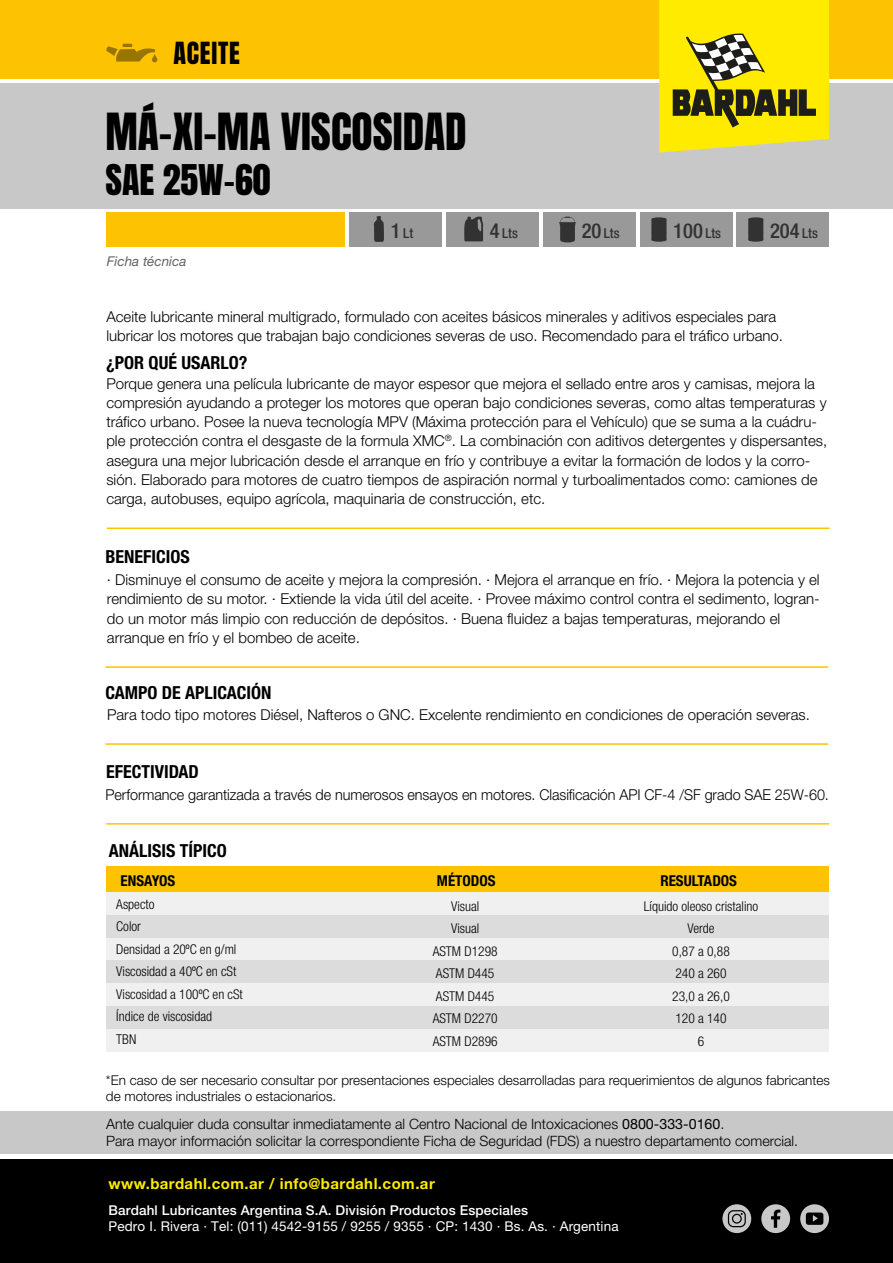
<style>
.page{position:relative;width:893px;height:1263px;background:#fff}
.page>*{position:absolute;margin:0;border:0;box-sizing:border-box;transform-origin:0 0}
.t1{font:43.5px "Anton";color:#000}
.t2{font:36px "Anton";color:#000}
.t3{font:25.95px "Anton";letter-spacing:.03em;color:#000}
.t4{font:500 condensed 20.55px "Helvetica Neue";color:#323232}
.t5{font:700 condensed 18px "Helvetica Neue";color:#000}
.t6{font:300 15px/19.2px "Helvetica Neue";color:#000}
.t7{font:300 15px "Helvetica Neue";color:#000;scale:.96 1}
.t8{font:700 15px "Helvetica Neue LT Std";letter-spacing:.03em;color:#ffec00}
.t9{font:700 condensed 15px "Helvetica Neue";color:#000}
.t10{font:300 14.25px/16.5px "Helvetica Neue";color:#000}
.t11{font:500 condensed 13.65px "Helvetica Neue";color:#323232}
.t12{font:300 condensed 13.5px/22.5px "Helvetica Neue";color:#000;text-align:center}
.t13{font:300 13.5px/16.5px "Helvetica Neue";color:#000}
.t14{font:13.5px "Helvetica Neue";letter-spacing:.01em;color:#fff}
.t15{font:500 13.5px "Helvetica Neue";letter-spacing:.01em;color:#fff}
.t16{font:italic 13.5px "Helvetica Neue";color:#646464}
.s1{font-size:20.55px}
.s2{font-size:13.65px}
.s3{font-weight:400}
</style>
<div class="page">
<div style="left:0;top:0;width:893px;height:79px;background:#fdc303"></div>
<div style="left:0;top:83px;width:893px;height:125px;background:#c8c8c8"></div>
<svg style="left:659px;top:0;width:170px;height:153px;background:#d7c817"></svg>
<div style="left:0;top:1159px;width:893px;height:104px;background:#000"></div>
<hr style="left:107px;top:527px;width:723px;height:2px;background:#fdc303">
<hr style="left:105px;top:666px;width:723px;height:2px;background:#fdc303">
<hr style="left:105px;top:743px;width:723px;height:2px;background:#fdc303">
<svg style="left:722px;top:1204px;width:29px;height:29px"></svg>
<svg style="left:728px;top:1210px;width:18px;height:17px"></svg>
<div style="left:761px;top:1204px;width:29px;height:29px;background:#c8c8c8;border-radius:50%"></div>
<svg style="left:771px;top:1209px;width:9px;height:19px"></svg>
<div style="left:800px;top:1204px;width:29px;height:29px;background:#c8c8c8;border-radius:50%"></div>
<svg style="left:806px;top:1212px;width:17px;height:13px"></svg>
<div style="left:107px;top:960px;width:722px;height:23px;background:#dcdcdc"></div>
<div style="left:107px;top:937px;width:722px;height:23px;background:#f0f0f0"></div>
<div style="left:107px;top:915px;width:722px;height:22px;background:#dcdcdc"></div>
<div style="left:107px;top:892px;width:722px;height:23px;background:#f0f0f0"></div>
<div style="left:107px;top:1006px;width:722px;height:23px;background:#dcdcdc"></div>
<div style="left:107px;top:983px;width:722px;height:23px;background:#f0f0f0"></div>
<div style="left:107px;top:1029px;width:722px;height:23px;background:#f0f0f0"></div>
<div style="left:106px;top:866px;width:723px;height:26px;background:#fdc303"></div>
<svg style="left:106px;top:44px;width:51px;height:18px"></svg>
<div style="left:446px;top:213px;width:93px;height:34px;background:#999"></div>
<svg style="left:464px;top:217px;width:19px;height:24px"></svg>
<div style="left:106px;top:213px;width:239px;height:34px;background:#fdc303"></div>
<div style="left:737px;top:213px;width:92px;height:34px;background:#999"></div>
<svg style="left:748px;top:217px;width:16px;height:25px"></svg>
<div style="left:543px;top:213px;width:92px;height:34px;background:#999"></div>
<svg style="left:559px;top:217px;width:17px;height:25px"></svg>
<div style="left:640px;top:213px;width:92px;height:34px;background:#999"></div>
<svg style="left:651px;top:217px;width:16px;height:25px"></svg>
<div style="left:349px;top:213px;width:93px;height:34px;background:#999"></div>
<svg style="left:374px;top:216px;width:10px;height:26px"></svg>
<hr style="left:106px;top:823px;width:723px;height:1px;background:#fdc303">
<div style="left:0;top:1111px;width:893px;height:43px;background:#c8c8c8"></div>
<h3 class="t3" style="left:173px;top:40px;width:68px">ACEITE</h3>
<h1 class="t1" style="left:105px;top:110px;width:363px">MÁ-XI-MA VISCOSIDAD</h1>
<h2 class="t2" style="left:105px;top:162px;width:167px">SAE 25W-60</h2>
<p class="t16" style="left:107px;top:253px;width:81px">Ficha técnica</p>
<p class="t11" style="left:391px;top:225px;width:24px"><span class="s1">1</span>Lt</p>
<p class="t11" style="left:490px;top:225px;width:30px"><span class="s1">4</span> Lts</p>
<p class="t11" style="left:582px;top:225px;width:39px"><span class="s1">20</span> Lts</p>
<h3 class="t4" style="left:673px;top:218px;width:49px">100 <span class="s2">Lts</span></h3>
<h3 class="t4" style="left:770px;top:218px;width:49px">204 <span class="s2">Lts</span></h3>
<p class="t6" style="left:106px;top:306px;width:678px">Aceite lubricante mineral multigrado, formulado con aceites básicos minerales y aditivos especiales para lubricar los motores que trabajan bajo condiciones severas de uso. Recomendado para el tráfico urbano.</p>
<p class="t5" style="left:106px;top:352px;width:143px">¿POR QUÉ USARLO?</p>
<p class="t6" style="left:106px;top:373px;width:722px">Porque genera una película lubricante de mayor espesor que mejora el sellado entre aros y camisas, mejora la compresión ayudando a proteger los motores que operan bajo condiciones severas, como altas temperaturas y tráfico urbano. Posee la nueva tecnología MPV (Máxima protección para el Vehículo) que se suma a la cuádru&shy;ple protección contra el desgaste de la formula XMC<sup>®</sup>. La combinación con aditivos detergentes y dispersantes, asegura una mejor lubricación desde el arranque en frío y contribuye a evitar la formación de lodos y la corro&shy;sión. Elaborado para motores de cuatro tiempos de aspiración normal y turboalimentados como: camiones de carga, autobuses, equipo agrícola, maquinaria de construcción, etc.</p>
<p class="t5" style="left:105px;top:546px;width:86px">BENEFICIOS</p>
<p class="t6" style="left:107px;top:569px;width:714px">· Disminuye el consumo de aceite y mejora la compresión. · Mejora el arranque en frío. · Mejora la potencia y el rendimiento de su motor. · Extiende la vida útil del aceite. · Provee máximo control contra el sedimento, logran&shy;do un motor más limpio con reducción de depósitos. · Buena fluidez a bajas temperaturas, mejorando el arranque en frío y el bombeo de aceite.</p>
<p class="t5" style="left:106px;top:682px;width:167px">CAMPO DE APLICACIÓN</p>
<p class="t6" style="left:107px;top:705px;width:704px">Para todo tipo motores Diésel, Nafteros o GNC. Excelente rendimiento en condiciones de operación severas.</p>
<p class="t5" style="left:106px;top:761px;width:94px">EFECTIVIDAD</p>
<p class="t7" style="left:106px;top:785px;width:755px">Performance garantizada a través de numerosos ensayos en motores. Clasificación API CF-4 /SF grado SAE 25W-60.</p>
<p class="t5" style="left:109px;top:839px;width:119px">ANÁLISIS TÍPICO</p>
<p class="t9" style="left:121px;top:871px;width:56px">ENSAYOS</p>
<p class="t9" style="left:437px;top:871px;width:60px">MÉTODOS</p>
<p class="t9" style="left:660px;top:871px;width:78px">RESULTADOS</p>
<p class="t12" style="left:116px;top:892px;width:128px;text-align:left">Aspecto<br>Color<br>Densidad a 20ºC en g/ml<br>Viscosidad a 40ºC en cSt<br>Viscosidad a 100ºC en cSt<br>Índice de viscosidad<br>TBN</p>
<p class="t12" style="left:433px;top:894px;width:66px">Visual<br>Visual<br>ASTM D1298<br>ASTM D445<br>ASTM D445<br>ASTM D2270<br>ASTM D2896</p>
<p class="t12" style="left:644px;top:894px;width:116px">Líquido oleoso cristalino<br>Verde<br>0,87 a 0,88<br>240 a 260<br>23,0 a 26,0<br>120 a 140<br>6</p>
<p class="t13" style="left:106px;top:1071px;width:725px">*En caso de ser necesario consultar por presentaciones especiales desarrolladas para requerimientos de algunos fabricantes de motores industriales o estacionarios.</p>
<p class="t10" style="left:106px;top:1115px;width:693px">Ante cualquier duda consultar inmediatamente al Centro Nacional de Intoxicaciones <span class="s3">0800-333-0160</span>.<br>Para mayor información solicitar la correspondiente Ficha de Seguridad (FDS) a nuestro departamento comercial.</p>
<p class="t8" style="left:109px;top:1174px;width:328px">www.bardahl.com.ar / info@bardahl.com.ar</p>
<p class="t15" style="left:109px;top:1202px;width:421px">Bardahl Lubricantes Argentina S.A. División Productos Especiales</p>
<p class="t14" style="left:109px;top:1218px;width:512px">Pedro I. Rivera · Tel: (011) 4542-9155 / 9255 / 9355 · CP: 1430 · Bs. As. · Argentina</p>
</div>
